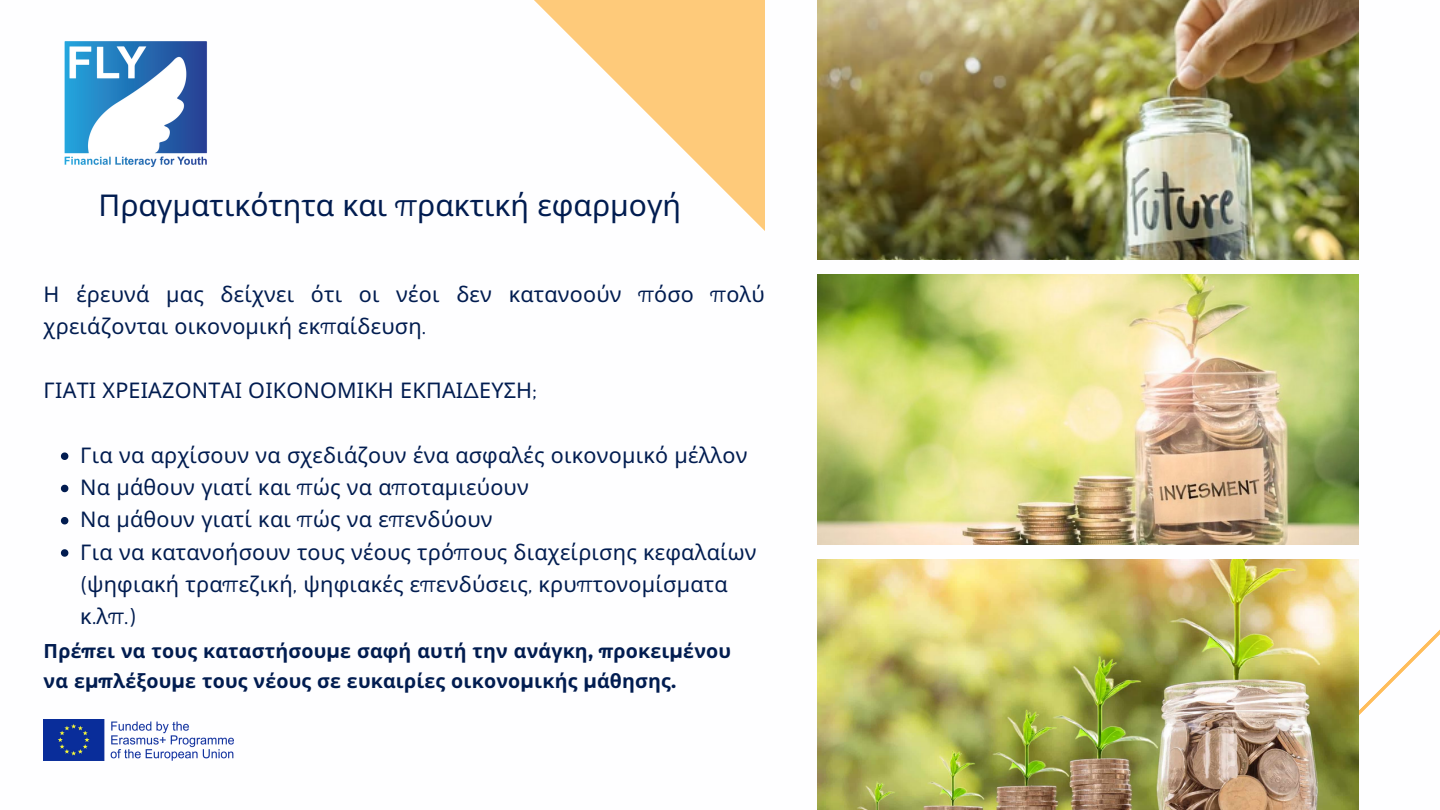
<style>
.page{position:relative;width:1440px;height:810px;background:#fff}
.page>*{position:absolute;margin:0;border:0;box-sizing:border-box;transform-origin:0 0}
.t1{font:30px "Noto Sans";color:#011c50}
.t2{font:21.6px/32.2px "Noto Sans";letter-spacing:.01em;color:#011c50}
.t3{font:700 19.6px "Noto Sans";letter-spacing:.01em;color:#011c50}
.s1{font-family:"Montserrat";font-weight:300}
.s2{font-family:"Montserrat"}
</style>
<div class="page">
<svg style="left:534px;top:0;width:231px;height:231px"></svg>
<svg style="left:1205px;top:544px;width:235px;height:171px"></svg>
<img style="left:818px;top:0;width:541px;height:260px">
<img style="left:818px;top:274px;width:541px;height:270px">
<img style="left:818px;top:560px;width:541px;height:250px">
<img style="left:44px;top:720px;width:189px;height:41px">
<img style="left:64px;top:41px;width:144px;height:126px">
<svg style="left:61px;top:452px;width:7px;height:8px"></svg>
<svg style="left:61px;top:485px;width:7px;height:7px"></svg>
<svg style="left:61px;top:517px;width:7px;height:7px"></svg>
<svg style="left:61px;top:549px;width:7px;height:8px"></svg>
<p class="t1" style="left:98px;top:184px;width:584px">Πραγματικότητα και <span class="s1">π</span>ρακτική εφαρμογή</p>
<p class="t2" style="left:44px;top:277px;width:723px">Η έρευνά μας δείχνει ότι οι νέοι δεν κατανοούν <span class="s1">π</span>όσο <span class="s1">π</span>ολύ χρειάζονται οικονομική εκ<span class="s1">π</span>αίδευση<span class="s1">.</span></p>
<p class="t2" style="left:44px;top:374px;width:495px">ΓΙΑΤΙ ΧΡΕΙΑΖΟΝΤΑΙ ΟΙΚΟΝΟΜΙΚΗ ΕΚΠΑΙ<span class="s1">Δ</span>ΕΥΣΗ<span class="s1">;</span></p>
<p class="t2" style="left:80px;top:438px;width:669px">Για να αρχίσουν να σχεδιάζουν ένα ασφαλές οικονομικό μέλλον</p>
<p class="t2" style="left:80px;top:471px;width:450px">Να μάθουν γιατί και <span class="s1">π</span>ώς να α<span class="s1">π</span>οταμιεύουν</p>
<p class="t2" style="left:80px;top:503px;width:414px">Να μάθουν γιατί και <span class="s1">π</span>ώς να ε<span class="s1">π</span>ενδύουν</p>
<p class="t2" style="left:80px;top:535px;width:678px">Για να κατανοήσουν τους νέους τρό<span class="s1">π</span>ους διαχείρισης κεφαλαίων <span class="s1">(</span>ψηφιακή τρα<span class="s1">π</span>εζική<span class="s1">,</span> ψηφιακές ε<span class="s1">π</span>ενδύσεις<span class="s1">,</span> κρυ<span class="s1">π</span>τονομίσματα κ<span class="s1">.</span>λ<span class="s1">π.)</span></p>
<p class="t3" style="left:44px;top:637px;width:689px">Πρέ<span class="s2">π</span>ει να τους καταστήσου<span class="s2">μ</span>ε σαφή αυτή την ανάγκη<span class="s2">, π</span>ροκει<span class="s2">μ</span>ένου</p>
<p class="t3" style="left:44px;top:667px;width:634px">να ε<span class="s2">μπ</span>λέξου<span class="s2">μ</span>ε τους νέους σε ευκαιρίες οικονο<span class="s2">μ</span>ικής <span class="s2">μ</span>άθησης<span class="s2">.</span></p>
</div>
